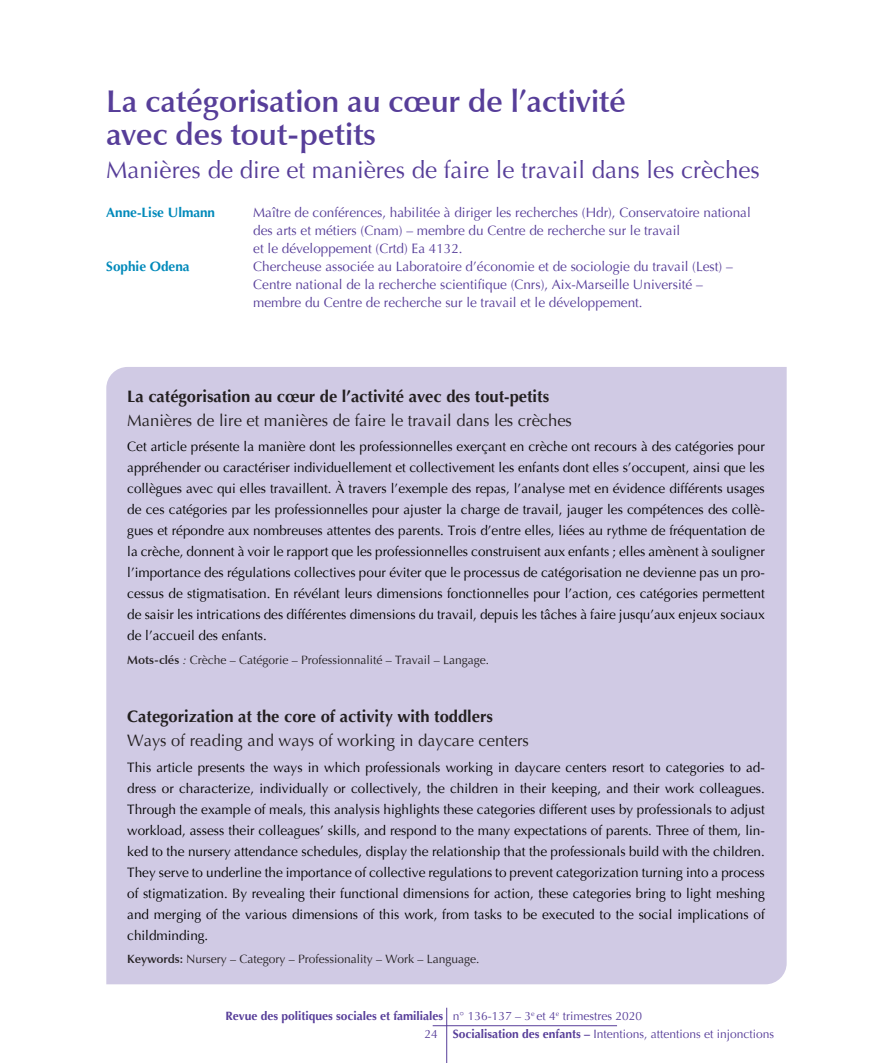
<style>
.page{position:relative;width:893px;height:1063px;background:#fff}
.page>*{position:absolute;margin:0;border:0;box-sizing:border-box;transform-origin:0 0}
.t1{font:600 31.5px/33px "Optima";letter-spacing:-.01em;color:#573e99}
.t2{font:24px "Optima";color:#573e99}
.t3{font:16.5px "Optima";color:#231f20}
.t4{font:700 16.5px "Optima";color:#231f20}
.t5{font:13.5px/21px "Optima";color:#000;text-align:justify}
.t6{font:13.5px/18px "Optima";color:#573e99}
.t7{font:700 13.5px "Optima";color:#0089ba}
.t8{font:12px/18px "Optima";color:#573e99}
.t9{font:12px "Optima";color:#231f20}
.s1{font-weight:600}
.s2{font-style:italic}
.s3{font-weight:700}
</style>
<div class="page">
<div style="left:106px;top:367px;width:681px;height:617px;background:#d0cae4"></div>
<hr style="left:446px;top:1008px;width:1px;height:55px;background:#573e99">
<hr style="left:433px;top:1025px;width:184px;height:1px;background:#573e99">
<h1 class="t1" style="left:106px;top:85px;width:521px">La catégorisation au cœur de l’activité avec des tout-petits</h1>
<h2 class="t2" style="left:106px;top:156px;width:655px">Manières de dire et manières de faire le travail dans les crèches</h2>
<p class="t7" style="left:106px;top:205px;width:110px">Anne-Lise Ulmann</p>
<p class="t6" style="left:253px;top:204px;width:499px">Maître de conférences, habilitée à diriger les recherches (Hdr), Conservatoire national des arts et métiers (Cnam) – membre du Centre de recherche sur le travail<br>et le développement (Crtd) Ea 4132.</p>
<p class="t7" style="left:106px;top:259px;width:85px">Sophie Odena</p>
<p class="t6" style="left:253px;top:258px;width:481px">Chercheuse associée au Laboratoire d’économie et de sociologie du travail (Lest) –<br>Centre national de la recherche scientifique (Cnrs), Aix-Marseille Université – membre du Centre de recherche sur le travail et le développement.</p>
<p class="t4" style="left:127px;top:387px;width:423px">La catégorisation au cœur de l’activité avec des tout-petits</p>
<p class="t3" style="left:127px;top:411px;width:446px">Manières de lire et manières de faire le travail dans les crèches</p>
<p class="t5" style="left:127px;top:436px;width:639px">Cet article présente la manière dont les professionnelles exerçant en crèche ont recours à des catégories pour appréhender ou caractériser individuellement et collectivement les enfants dont elles s’occupent, ainsi que les collègues avec qui elles travaillent. À travers l’exemple des repas, l’analyse met en évidence différents usages de ces catégories par les professionnelles pour ajuster la charge de travail, jauger les compétences des collè&shy;gues et répondre aux nombreuses attentes des parents. Trois d’entre elles, liées au rythme de fréquentation de la crèche, donnent à voir le rapport que les professionnelles construisent aux enfants ; elles amènent à souligner l’importance des régulations collectives pour éviter que le processus de catégorisation ne devienne pas un pro&shy;cessus de stigmatisation. En révélant leurs dimensions fonctionnelles pour l’action, ces catégories permettent de saisir les intrications des différentes dimensions du travail, depuis les tâches à faire jusqu’aux enjeux sociaux de l’accueil des enfants.</p>
<p class="t9" style="left:127px;top:653px;width:363px"><span class="s1">Mots-clés</span> <span class="s2">:</span> Crèche – Catégorie – Professionnalité – Travail – Langage.</p>
<p class="t4" style="left:127px;top:707px;width:367px">Categorization at the core of activity with toddlers</p>
<p class="t3" style="left:127px;top:731px;width:403px">Ways of reading and ways of working in daycare centers</p>
<p class="t5" style="left:127px;top:757px;width:639px">This article presents the ways in which professionals working in daycare centers resort to categories to ad&shy;dress or characterize, individually or collectively, the children in their keeping, and their work colleagues.<br>Through the example of meals, this analysis highlights these categories different uses by professionals to adjust workload, assess their colleagues’ skills, and respond to the many expectations of parents. Three of them, lin&shy;ked to the nursery attendance schedules, display the relationship that the professionals build with the children.<br>They serve to underline the importance of collective regulations to prevent categorization turning into a process of stigmatization. By revealing their functional dimensions for action, these categories bring to light meshing and merging of the various dimensions of this work, from tasks to be executed to the social implications of childminding.</p>
<p class="t9" style="left:127px;top:952px;width:354px"><span class="s1">Keywords:</span> Nursery – Category – Professionality – Work – Language.</p>
<p class="t8" style="left:425px;top:1007px;width:351px;text-indent:-199px"><span class="s3">Revue des politiques sociales et familiales</span> n° 136-137 – 3<sup>e</sup> et 4<sup>e</sup> trimestres 2020<br>24 <span class="s3">Socialisation des enfants –</span> Intentions, attentions et injonctions</p>
</div>
